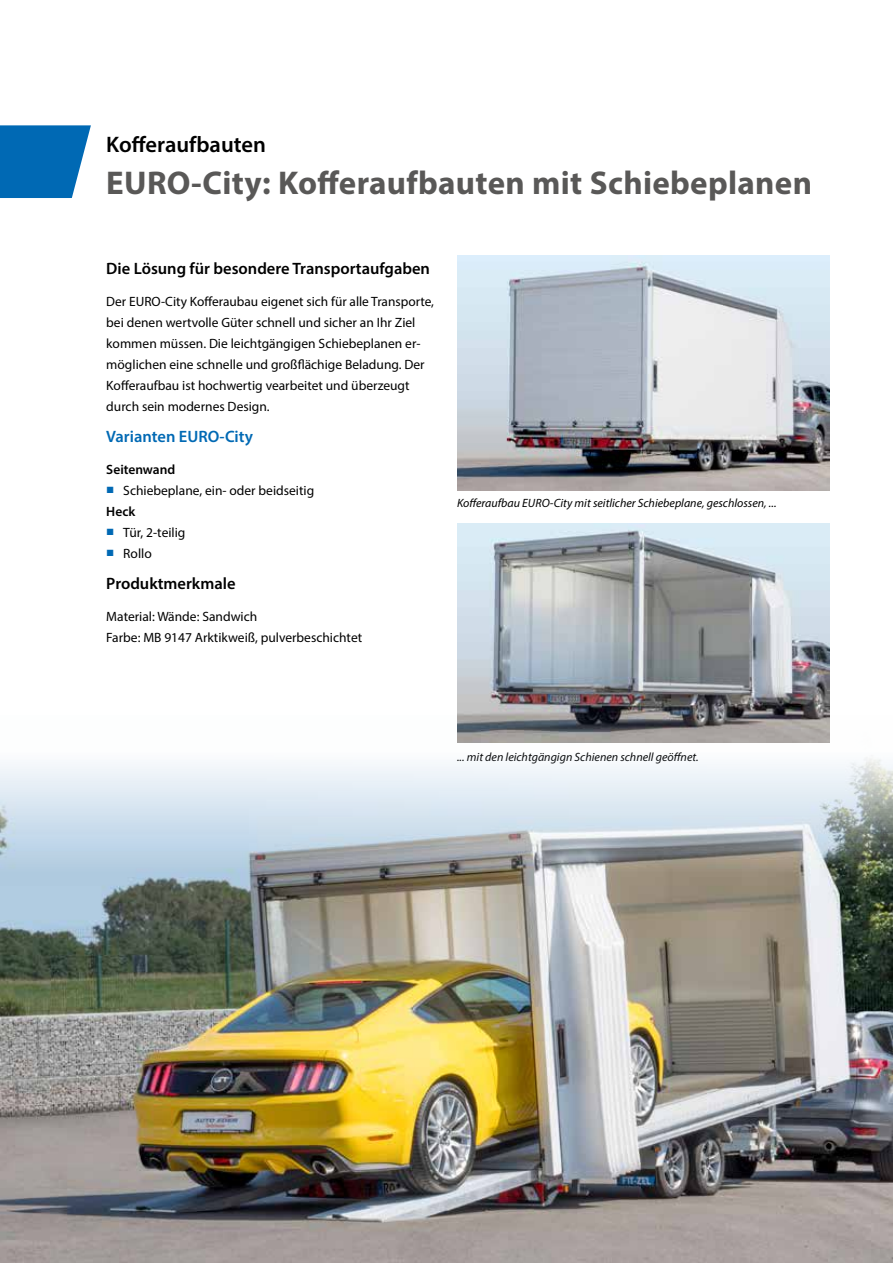
<style>
.page{position:relative;width:893px;height:1263px;background:#fff}
.page>*{position:absolute;margin:0;border:0;box-sizing:border-box;transform-origin:0 0}
.t1{font:700 33px "Myriad Pro";letter-spacing:.01em;color:#595857}
.t2{font:600 22.5px "Myriad Pro";color:#000}
.t3{font:600 16.5px "Myriad Pro";color:#000}
.t4{font:600 16.5px "Myriad Pro";color:#0069b4}
.t5{font:13.5px/21px "Myriad Pro";color:#000}
.t6{font:600 13.5px "Myriad Pro";color:#000}
.t7{font:italic 12px "Myriad Pro";color:#000}
.s1{font-family:"Arial";color:#0069b4}
.s2{font-weight:600}
</style>
<div class="page">
<img style="left:457px;top:523px;width:372px;height:192px">
<img style="left:457px;top:255px;width:372px;height:236px">
<svg style="left:0;top:125px;width:91px;height:73px;background:#1c79bc"></svg>
<img style="left:0;top:715px;width:893px;height:548px">
<h2 class="t2" style="left:106px;top:130px;width:161px">Kofferaufbauten</h2>
<h1 class="t1" style="left:106px;top:162px;width:707px">EURO-City: Kofferaufbauten mit Schiebeplanen</h1>
<p class="t3" style="left:106px;top:258px;width:325px">Die Lösung für besondere Transportaufgaben</p>
<p class="t5" style="left:106px;top:290px;width:329px">Der EURO-City Kofferaubau eigenet sich für alle Transporte, bei denen wertvolle Güter schnell und sicher an Ihr Ziel kommen müssen. Die leichtgängigen Schiebeplanen er&shy;möglichen eine schnelle und großflächige Beladung. Der Kofferaufbau ist hochwertig vearbeitet und überzeugt durch sein modernes Design.</p>
<p class="t4" style="left:106px;top:426px;width:148px">Varianten EURO-City</p>
<p class="t6" style="left:106px;top:460px;width:71px">Seitenwand</p>
<p class="t5" style="left:106px;top:479px;width:209px"><span class="s1">■</span> Schiebeplane, ein- oder beidseitig<br><span class="s2">Heck</span></p>
<p class="t5" style="left:106px;top:521px;width:81px"><span class="s1">■</span> Tür, 2-teilig</p>
<p class="t5" style="left:106px;top:542px;width:47px"><span class="s1">■</span> Rollo</p>
<p class="t3" style="left:106px;top:573px;width:131px">Produktmerkmale</p>
<p class="t5" style="left:106px;top:605px;width:257px">Material: Wände: Sandwich<br>Farbe: MB 9147 Arktikweiß, pulverbeschichtet</p>
<p class="t7" style="left:457px;top:496px;width:321px">Kofferaufbau EURO-City mit seitlicher Schiebeplane, geschlossen, ...</p>
<p class="t7" style="left:457px;top:749px;width:243px">... mit den leichtgängign Schienen schnell geöffnet.</p>
</div>
